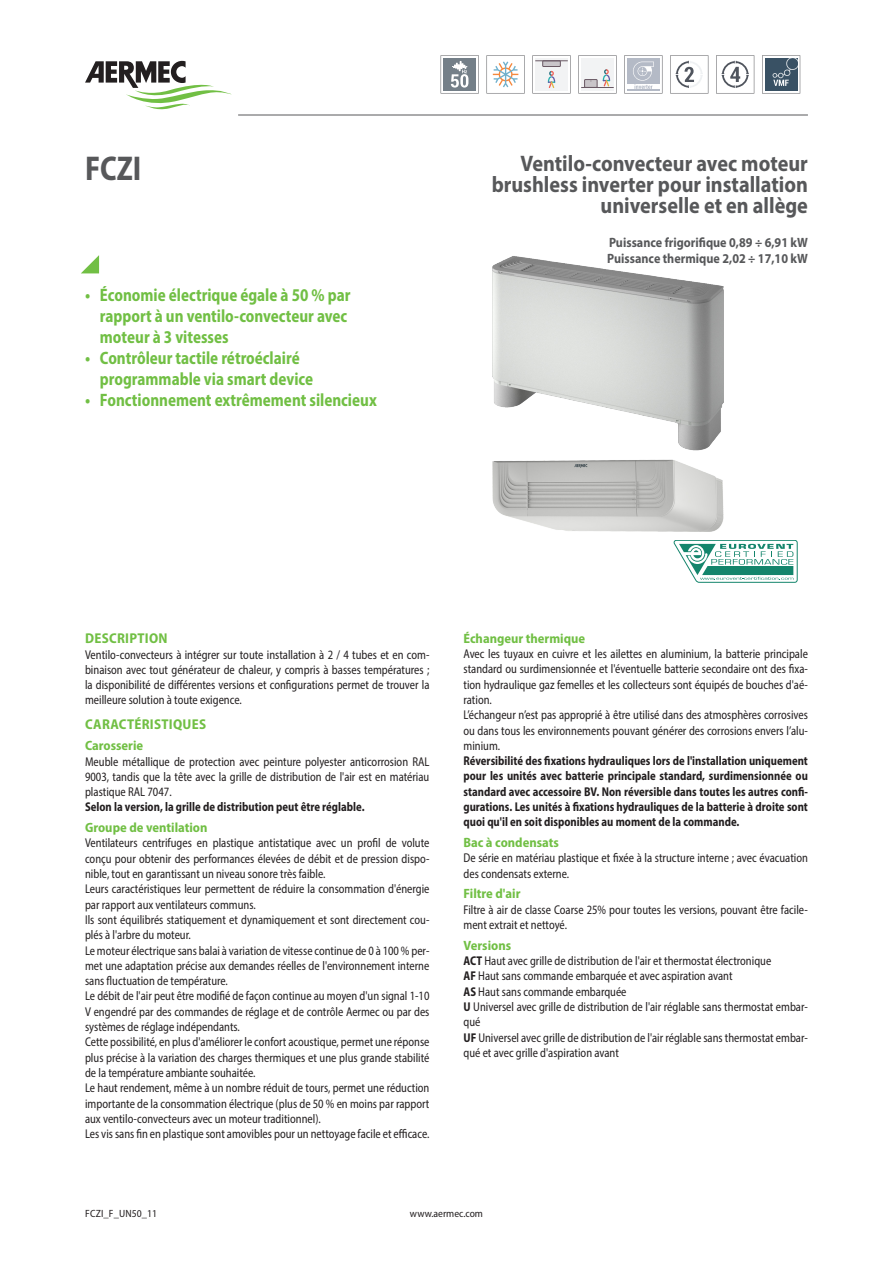
<style>
.page{position:relative;width:893px;height:1263px;background:#fff}
.page>*{position:absolute;margin:0;border:0;box-sizing:border-box;transform-origin:0 0}
.grandezza_fr{font:700 semi-condensed 34.5px "Myriad Pro";color:#57585a;scale:.9 1}
.descrizione_fr{font:700 22.5px/21px "Myriad Pro";color:#57585a;text-align:right;scale:.9 1}
.t1{font:700 semi-condensed 18px/21px "Myriad Pro";color:#71bf44;scale:.9 1}
.t2{font:700 semi-condensed 14.25px "Myriad Pro";letter-spacing:.02em;color:#71bf44}
.t3{font:700 semi-condensed 13.5px "Myriad Pro";color:#71bf44}
.dettaglio_fr{font:700 13.5px "Myriad Pro";color:#57585a;scale:.9 1}
.normale_fr{font:semi-condensed 12.75px/15.3px "Myriad Pro";color:#231f20;text-align:justify;scale:.9 1}
.normaleEvidenziato_f{font:700 semi-condensed 12.75px/15.3px "Myriad Pro";color:#231f20;text-align:justify;scale:.9 1}
.t4{font:semi-condensed 10.5px "Myriad Pro";letter-spacing:.02em;color:#231f20}
.t5{font:semi-condensed 10.5px "Myriad Pro";color:#231f20}
.s1{font-weight:700}
</style>
<div class="page">
<svg style="left:81px;top:255px;width:18px;height:18px"></svg>
<hr style="left:238px;top:115px;width:570px;height:1px;background:#57585a">
<img style="left:493px;top:256px;width:230px;height:275px">
<svg style="left:85px;top:61px;width:147px;height:48px"></svg>
<svg style="left:441px;top:55px;width:38px;height:39px"></svg>
<svg style="left:486px;top:55px;width:39px;height:39px"></svg>
<svg style="left:532px;top:55px;width:39px;height:39px"></svg>
<hr style="left:535px;top:61px;width:33px;height:1px;background:#695964">
<svg style="left:578px;top:55px;width:39px;height:39px"></svg>
<svg style="left:624px;top:55px;width:38px;height:39px"></svg>
<svg style="left:670px;top:55px;width:38px;height:39px"></svg>
<svg style="left:716px;top:55px;width:38px;height:39px"></svg>
<svg style="left:762px;top:55px;width:38px;height:39px"></svg>
<svg style="left:674px;top:540px;width:123px;height:43px"></svg>
<p class="grandezza_fr" style="left:85px;top:146px;width:64px">FCZI</p>
<p class="descrizione_fr" style="left:492px;top:153px;width:353px">Ventilo-convecteur avec moteur brushless inverter pour installation universelle et en allège</p>
<p class="dettaglio_fr" style="left:609px;top:234px;width:222px">Puissance frigorifique 0,89 ÷ 6,91 kW</p>
<p class="dettaglio_fr" style="left:607px;top:250px;width:225px">Puissance thermique 2,02 ÷ 17,10 kW</p>
<p class="t1" style="left:100px;top:284px;width:280px;text-indent:-15px">• Économie électrique égale à 50 % par rapport à un ventilo-convecteur avec moteur à 3 vitesses</p>
<p class="t1" style="left:100px;top:347px;width:238px;text-indent:-15px">• Contrôleur tactile rétroéclairé programmable via smart device</p>
<p class="t1" style="left:85px;top:389px;width:326px">• Fonctionnement extrêmement silencieux</p>
<p class="t2" style="left:85px;top:629px;width:84px">DESCRIPTION</p>
<p class="normale_fr" style="left:85px;top:646px;width:384px">Ventilo-convecteurs à intégrer sur toute installation à 2 / 4 tubes et en com&shy;binaison avec tout générateur de chaleur, y compris à basses températures ; la disponibilité de différentes versions et configurations permet de trouver la meilleure solution à toute exigence.</p>
<p class="t2" style="left:85px;top:715px;width:122px">CARACTÉRISTIQUES</p>
<p class="t3" style="left:85px;top:737px;width:60px">Carosserie</p>
<p class="normale_fr" style="left:85px;top:753px;width:384px">Meuble métallique de protection avec peinture polyester anticorrosion RAL 9003, tandis que la tête avec la grille de distribution de l'air est en matériau plastique RAL 7047.</p>
<p class="normaleEvidenziato_f" style="left:85px;top:799px;width:312px">Selon la version, la grille de distribution peut être réglable.</p>
<p class="t3" style="left:85px;top:819px;width:124px">Groupe de ventilation</p>
<p class="normale_fr" style="left:85px;top:835px;width:384px">Ventilateurs centrifuges en plastique antistatique avec un profil de volute conçu pour obtenir des performances élevées de débit et de pression dispo&shy;nible, tout en garantissant un niveau sonore très faible.</p>
<p class="normale_fr" style="left:85px;top:881px;width:384px">Leurs caractéristiques leur permettent de réduire la consommation d'énergie par rapport aux ventilateurs communs.</p>
<p class="normale_fr" style="left:85px;top:912px;width:384px">Ils sont équilibrés statiquement et dynamiquement et sont directement cou&shy;plés à l'arbre du moteur.</p>
<p class="normale_fr" style="left:85px;top:942px;width:384px">Le moteur électrique sans balai à variation de vitesse continue de 0 à 100 % per&shy;met une adaptation précise aux demandes réelles de l'environnement interne sans fluctuation de température.</p>
<p class="normale_fr" style="left:85px;top:988px;width:384px">Le débit de l'air peut être modifié de façon continue au moyen d'un signal 1-10<br>V engendré par des commandes de réglage et de contrôle Aermec ou par des systèmes de réglage indépendants.</p>
<p class="normale_fr" style="left:85px;top:1034px;width:384px">Cette possibilité, en plus d'améliorer le confort acoustique, permet une réponse plus précise à la variation des charges thermiques et une plus grande stabilité de la température ambiante souhaitée.</p>
<p class="normale_fr" style="left:85px;top:1080px;width:384px">Le haut rendement, même à un nombre réduit de tours, permet une réduction importante de la consommation électrique (plus de 50 % en moins par rapport aux ventilo-convecteurs avec un moteur traditionnel).</p>
<p class="normale_fr" style="left:85px;top:1126px;width:384px">Les vis sans fin en plastique sont amovibles pour un nettoyage facile et efficace.</p>
<p class="t3" style="left:463px;top:629px;width:123px">Échangeur thermique</p>
<p class="normale_fr" style="left:463px;top:646px;width:384px">Avec les tuyaux en cuivre et les ailettes en aluminium, la batterie principale standard ou surdimensionnée et l'éventuelle batterie secondaire ont des fixa&shy;tion hydraulique gaz femelles et les collecteurs sont équipés de bouches d'aé&shy;ration.</p>
<p class="normale_fr" style="left:463px;top:707px;width:384px">L’échangeur n’est pas approprié à être utilisé dans des atmosphères corrosives ou dans tous les environnements pouvant générer des corrosions envers l’alu&shy;minium.</p>
<p class="normaleEvidenziato_f" style="left:463px;top:753px;width:384px">Réversibilité des fixations hydrauliques lors de l'installation uniquement pour les unités avec batterie principale standard, surdimensionnée ou standard avec accessoire BV. Non réversible dans toutes les autres confi&shy;gurations. Les unités à fixations hydrauliques de la batterie à droite sont quoi qu'il en soit disponibles au moment de la commande.</p>
<p class="t3" style="left:463px;top:834px;width:97px">Bac à condensats</p>
<p class="normale_fr" style="left:463px;top:850px;width:384px">De série en matériau plastique et fixée à la structure interne ; avec évacuation des condensats externe.</p>
<p class="t3" style="left:463px;top:885px;width:59px">Filtre d'air</p>
<p class="normale_fr" style="left:463px;top:902px;width:384px">Filtre à air de classe Coarse 25% pour toutes les versions, pouvant être facile&shy;ment extrait et nettoyé.</p>
<p class="t3" style="left:463px;top:936px;width:49px">Versions</p>
<p class="normale_fr" style="left:463px;top:953px;width:343px"><span class="s1">ACT</span> Haut avec grille de distribution de l'air et thermostat électronique</p>
<p class="normale_fr" style="left:463px;top:968px;width:300px"><span class="s1">AF</span> Haut sans commande embarquée et avec aspiration avant</p>
<p class="normale_fr" style="left:463px;top:984px;width:183px"><span class="s1">AS</span> Haut sans commande embarquée</p>
<p class="normale_fr" style="left:463px;top:999px;width:384px"><span class="s1">U</span> Universel avec grille de distribution de l'air réglable sans thermostat embar&shy;qué</p>
<p class="normale_fr" style="left:463px;top:1029px;width:384px"><span class="s1">UF</span> Universel avec grille de distribution de l'air réglable sans thermostat embar&shy;qué et avec grille d'aspiration avant</p>
<p class="t4" style="left:85px;top:1207px;width:73px">FCZI_F_UN50_11</p>
<p class="t5" style="left:410px;top:1207px;width:75px">www.aermec.com</p>
</div>
